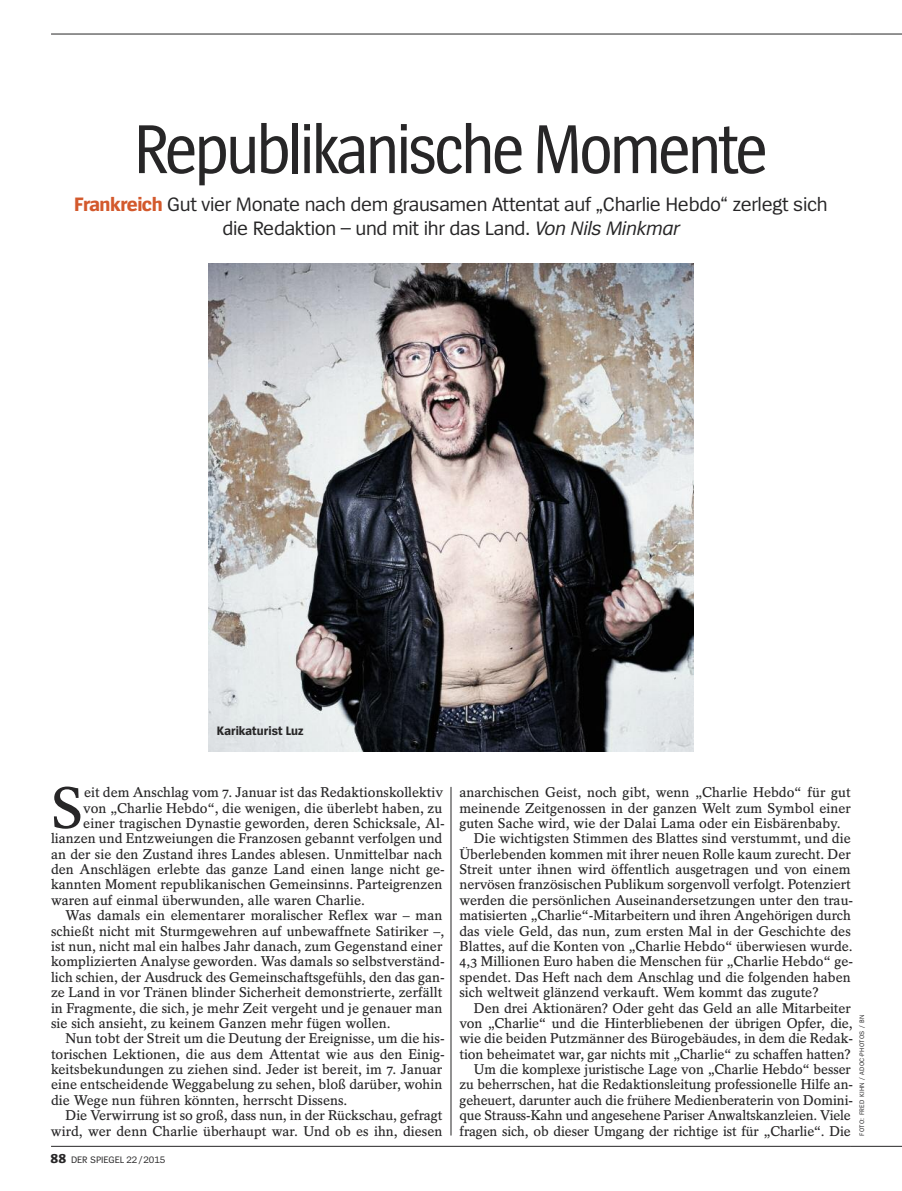
<style>
.page{position:relative;width:902px;height:1191px;background:#fff}
.page>*{position:absolute;margin:0;border:0;box-sizing:border-box;transform-origin:0 0}
.t1{font:72px "Spiegel Sans Cd";letter-spacing:-.04em;color:#272627}
.t2{font:600 58.2px "Spiegel Serif";color:#272627}
.t3{font:20.25px/23.2px "Spiegel Sans";letter-spacing:-.015em;color:#272627;text-align:center}
.t4{font:600 14.1px "Spiegel Serif";color:#272627}
.t5{font:700 12.75px "Spiegel Sans";color:#272627}
.t6{font:9.75px "Spiegel Sans";letter-spacing:-.005em;color:#272627}
.t7{font:6.75px "Spiegel Sans";letter-spacing:.05em;color:#272627}
.s1{font-weight:700;color:#d3592c}
.s2{font-style:italic}
.s3{font-weight:700;font-size:13.5px}
</style>
<div class="page">
<hr style="left:51px;top:34px;width:799px;height:1px;background:#272627">
<hr style="left:850px;top:34px;width:51px;height:1px;background:#272627">
<hr style="left:450px;top:787px;width:1px;height:348px;background:#272627">
<hr style="left:51px;top:1146px;width:799px;height:1px;background:#272627">
<hr style="left:850px;top:1146px;width:51px;height:1px;background:#272627">
<img style="left:208px;top:264px;width:485px;height:487px">
<h1 class="t1" style="left:134px;top:123px;width:635px">Republikanische Momente</h1>
<h3 class="t3" style="left:74px;top:194px;width:755px"><span class="s1">Frankreich</span> Gut vier Monate nach dem grausamen Attentat auf „Charlie Hebdo“ zerlegt sich die Redaktion – und mit ihr das Land. <span class="s2">Von Nils Minkmar</span></h3>
<p class="t5" style="left:217px;top:725px;width:88px">Karikaturist Luz</p>
<h2 class="t2" style="left:51px;top:787px;width:34px">S</h2>
<p class="t4" style="left:84px;top:787px;width:360px">eit dem Anschlag vom 7. Januar ist das Redaktionskollektiv</p>
<p class="t4" style="left:83px;top:802px;width:360px">von „Charlie Hebdo“, die wenigen, die überlebt haben, zu</p>
<p class="t4" style="left:83px;top:818px;width:363px">einer tragischen Dynastie geworden, deren Schicksale, Al-</p>
<p class="t4" style="left:51px;top:833px;width:393px">lianzen und Entzweiungen die Franzosen gebannt verfolgen und</p>
<p class="t4" style="left:51px;top:849px;width:393px">an der sie den Zustand ihres Landes ablesen. Unmittelbar nach</p>
<p class="t4" style="left:51px;top:864px;width:395px">den Anschlägen erlebte das ganze Land einen lange nicht ge-</p>
<p class="t4" style="left:51px;top:879px;width:393px">kannten Moment republikanischen Gemeinsinns. Parteigrenzen</p>
<p class="t4" style="left:51px;top:895px;width:315px">waren auf einmal überwunden, alle waren Charlie.</p>
<p class="t4" style="left:65px;top:910px;width:378px">Was damals ein elementarer moralischer Reflex war – man</p>
<p class="t4" style="left:51px;top:925px;width:395px">schießt nicht mit Sturmgewehren auf unbewaffnete Satiriker –,</p>
<p class="t4" style="left:51px;top:941px;width:393px">ist nun, nicht mal ein halbes Jahr danach, zum Gegenstand einer</p>
<p class="t4" style="left:51px;top:956px;width:395px">komplizierten Analyse geworden. Was damals so selbstverständ-</p>
<p class="t4" style="left:51px;top:972px;width:395px">lich schien, der Ausdruck des Gemeinschaftsgefühls, den das gan-</p>
<p class="t4" style="left:51px;top:987px;width:393px">ze Land in vor Tränen blinder Sicherheit demonstrierte, zerfällt</p>
<p class="t4" style="left:51px;top:1002px;width:393px">in Fragmente, die sich, je mehr Zeit vergeht und je genauer man</p>
<p class="t4" style="left:51px;top:1018px;width:341px">sie sich ansieht, zu keinem Ganzen mehr fügen wollen.</p>
<p class="t4" style="left:65px;top:1033px;width:381px">Nun tobt der Streit um die Deutung der Ereignisse, um die his-</p>
<p class="t4" style="left:51px;top:1048px;width:395px">torischen Lektionen, die aus dem Attentat wie aus den Einig-</p>
<p class="t4" style="left:51px;top:1064px;width:393px">keitsbekundungen zu ziehen sind. Jeder ist bereit, im 7. Januar</p>
<p class="t4" style="left:51px;top:1079px;width:393px">eine entscheidende Weggabelung zu sehen, bloß darüber, wohin</p>
<p class="t4" style="left:51px;top:1095px;width:298px">die Wege nun führen könnten, herrscht Dissens.</p>
<p class="t4" style="left:65px;top:1110px;width:378px">Die Verwirrung ist so groß, dass nun, in der Rückschau, gefragt</p>
<p class="t4" style="left:51px;top:1125px;width:393px">wird, wer denn Charlie überhaupt war. Und ob es ihn, diesen</p>
<p class="t6" style="left:51px;top:1156px;width:116px"><span class="s3">88</span> DER SPIEGEL 22/2015</p>
<p class="t4" style="left:459px;top:787px;width:393px">anarchischen Geist, noch gibt, wenn „Charlie Hebdo“ für gut</p>
<p class="t4" style="left:459px;top:802px;width:393px">meinende Zeitgenossen in der ganzen Welt zum Symbol einer</p>
<p class="t4" style="left:459px;top:818px;width:383px">guten Sache wird, wie der Dalai Lama oder ein Eisbärenbaby.</p>
<p class="t4" style="left:474px;top:833px;width:378px">Die wichtigsten Stimmen des Blattes sind verstummt, und die</p>
<p class="t4" style="left:459px;top:849px;width:393px">Überlebenden kommen mit ihrer neuen Rolle kaum zurecht. Der</p>
<p class="t4" style="left:459px;top:864px;width:393px">Streit unter ihnen wird öffentlich ausgetragen und von einem</p>
<p class="t4" style="left:459px;top:879px;width:393px">nervösen französischen Publikum sorgenvoll verfolgt. Potenziert</p>
<p class="t4" style="left:459px;top:895px;width:395px">werden die persönlichen Auseinandersetzungen unter den trau-</p>
<p class="t4" style="left:459px;top:910px;width:393px">matisierten „Charlie“-Mitarbeitern und ihren Angehörigen durch</p>
<p class="t4" style="left:459px;top:925px;width:393px">das viele Geld, das nun, zum ersten Mal in der Geschichte des</p>
<p class="t4" style="left:459px;top:941px;width:395px">Blattes, auf die Konten von „Charlie Hebdo“ überwiesen wurde.</p>
<p class="t4" style="left:459px;top:956px;width:395px">4,3 Millionen Euro haben die Menschen für „Charlie Hebdo“ ge-</p>
<p class="t4" style="left:459px;top:972px;width:393px">spendet. Das Heft nach dem Anschlag und die folgenden haben</p>
<p class="t4" style="left:459px;top:987px;width:360px">sich weltweit glänzend verkauft. Wem kommt das zugute?</p>
<p class="t4" style="left:474px;top:1002px;width:378px">Den drei Aktionären? Oder geht das Geld an alle Mitarbeiter</p>
<p class="t4" style="left:459px;top:1018px;width:395px">von „Charlie“ und die Hinterbliebenen der übrigen Opfer, die,</p>
<p class="t4" style="left:459px;top:1033px;width:395px">wie die beiden Putzmänner des Bürogebäudes, in dem die Redak-</p>
<p class="t4" style="left:459px;top:1048px;width:393px">tion beheimatet war, gar nichts mit „Charlie“ zu schaffen hatten?</p>
<p class="t4" style="left:474px;top:1064px;width:378px">Um die komplexe juristische Lage von „Charlie Hebdo“ besser</p>
<p class="t4" style="left:459px;top:1079px;width:395px">zu beherrschen, hat die Redaktionsleitung professionelle Hilfe an-</p>
<p class="t4" style="left:459px;top:1095px;width:395px">geheuert, darunter auch die frühere Medienberaterin von Domini-</p>
<p class="t4" style="left:459px;top:1110px;width:393px">que Strauss-Kahn und angesehene Pariser Anwaltskanzleien. Viele</p>
<p class="t4" style="left:459px;top:1125px;width:393px">fragen sich, ob dieser Umgang der richtige ist für „Charlie“. Die</p>
<p class="t7" style="left:859px;top:1135px;width:122px;rotate:-90deg">FOTO: FRED KIHN / ADOC-PHOTOS / BN</p>
</div>
